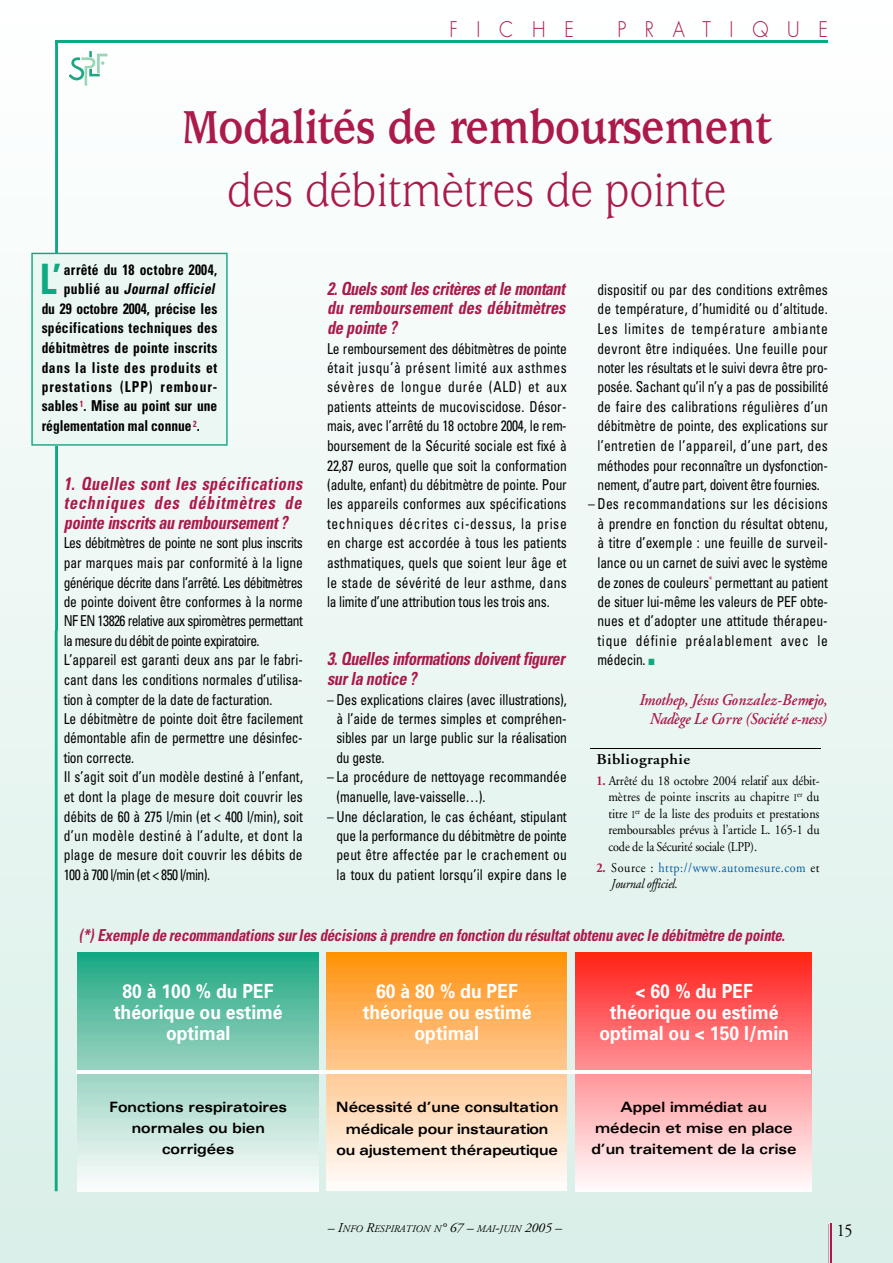
<style>
.page{position:relative;width:893px;height:1263px;background:#fff}
.page>*{position:absolute;margin:0;border:0;box-sizing:border-box;transform-origin:0 0}
.t1{font:700 51px "Usherwood";letter-spacing:-.015em;color:#aa1a4b;scale:.9 1}
.t2{font:51px "Usherwood";letter-spacing:-.015em;color:#aa1a4b;scale:.9 1}
.t3{font:700 condensed 42px "Univers";color:#0da982;scale:.9 1}
.t4{font:300 21px "Futura";letter-spacing:.99em;color:#aa1a4b;scale:.9 1}
.t5{font:700 19.5px/21px "Univers";color:#fff;text-align:center;scale:.9 1}
.t6{font:italic 700 condensed 18px/19.5px "Univers";letter-spacing:-.01em;color:#aa1a4b;text-align:justify;scale:.9 1}
.t7{font:italic 700 condensed 18px/19.8px "Univers";letter-spacing:-.035em;color:#aa1a4b;scale:.9 1}
.t8{font:18px "Adobe Garamond";color:#000;scale:.9 1}
.t9{font:italic 700 condensed 16.5px "Univers";letter-spacing:-.015em;color:#aa1a4b;scale:.9 1}
.t10{font:italic 600 16.5px/19.5px "Adobe Garamond";letter-spacing:-.02em;color:#aa1a4b;text-align:center;scale:.9 1}
.t11{font:condensed 15px/19.5px "Univers";color:#000;text-align:justify;scale:.9 1}
.t12{font:700 condensed 15px "Univers";letter-spacing:.015em;color:#000;scale:.9 1}
.t13{font:700 condensed 15px "Univers";letter-spacing:.035em;color:#000;scale:.9 1}
.t14{font:700 condensed 15px "Univers";letter-spacing:.06em;color:#000;scale:.9 1}
.t15{font:700 condensed 15px "Univers";letter-spacing:.065em;color:#000;scale:.9 1}
.t16{font:italic 700 condensed 15px "Univers";letter-spacing:.035em;color:#000;scale:.9 1}
.t17{font:600 14.85px "Adobe Garamond";letter-spacing:.025em;color:#000;scale:1.11 1}
.t18{font:700 expanded 14.25px/21px "Univers";color:#000;text-align:center;scale:.9 1}
.t19{font:13.5px/16.5px "Adobe Garamond";color:#000;text-align:justify;scale:.9 1}
.t20{font:13.5px/16.5px "Adobe Garamond";letter-spacing:.045em;color:#025da2;scale:.9 1}
.t21{font:italic 10.05px "Adobe Garamond";color:#000}
.s1{font-style:normal}
.s2{color:#0da982}
.s3{font-weight:700;color:#aa1a4b}
.s4{font-size:10.05px}
.s5{color:#000}
.s6{font-style:italic;color:#000}
.s7{font-size:13.5px}
</style>
<div class="page">
<img style="left:0;top:335px;width:892px;height:928px">
<hr style="left:830px;top:1224px;width:1px;height:39px;background:#aa1a4b">
<hr style="left:828px;top:1224px;width:1px;height:39px;background:#d695ad">
<hr style="left:55px;top:40px;width:773px;height:3px;background:#0da982">
<svg style="left:31px;top:43px;width:197px;height:1148px"></svg>
<img style="left:575px;top:953px;width:236px;height:238px">
<img style="left:326px;top:953px;width:240px;height:238px">
<img style="left:77px;top:953px;width:241px;height:238px">
<hr style="left:77px;top:1071px;width:733px;height:3px;background:#fff">
<hr style="left:589px;top:748px;width:231px;height:1px;background:#000">
<h3 class="t4" style="left:449px;top:20px;width:140px">FICHE</h3>
<h3 class="t4" style="left:617px;top:20px;width:236px">PRAT I Q U E</h3>
<h1 class="t1" style="left:182px;top:108px;width:656px">Modalités de re m b o u rsement</h1>
<h1 class="t2" style="left:227px;top:171px;width:556px">des débitmètres de pointe</h1>
<h2 class="t3" style="left:40px;top:264px;width:25px">L’</h2>
<p class="t13" style="left:64px;top:264px;width:172px">arrêté du 18 octobre 2004,</p>
<p class="t16" style="left:64px;top:284px;width:169px"><span class="s1">publié au</span> Journal officiel</p>
<p class="t12" style="left:42px;top:303px;width:196px">du 29 octobre 2004, précise les</p>
<p class="t13" style="left:42px;top:323px;width:197px">spécifications techniques des</p>
<p class="t12" style="left:42px;top:342px;width:197px">débitmètres de pointe inscrits</p>
<p class="t14" style="left:42px;top:362px;width:196px">dans la liste des produits et</p>
<p class="t15" style="left:42px;top:381px;width:196px">prestations (LPP) rembour-</p>
<p class="t12" style="left:42px;top:401px;width:196px">s a b le s <sup>1</sup>. Mise au point sur une</p>
<p class="t12" style="left:42px;top:420px;width:177px">réglementation mal connue <sup>2</sup>.</p>
<p class="t6" style="left:64px;top:476px;width:266px">1. Quelles sont les spécifications techniques des débitmètres de pointe inscrits au remboursement ?</p>
<p class="t11" style="left:64px;top:535px;width:267px;text-align:left">Les débitmètres de pointe ne sont plus inscrits par marques mais par conformité à la lig n e générique décrite dans l’arrêté. Les débitmètres de pointe doivent être conformes à la n o rm e N F EN 13826 relative aux spiromètres permettant la mesure du débit de pointe expiratoire.<br>L’appareil est garanti deux ans par le fabri&shy;cant dans les conditions normales d’utilisa&shy;tion à compter de la date de facturation.<br>Le débitmètre de pointe doit être facilement démontable afin de permettre une désinfec&shy;tion correcte.<br>Il s’agit soit d’un modèle destiné à l’enfant, e t dont la plage de mesure doit couvrir les d é b its de 60 à 275 l/min (et &lt; 4 0 0 l/min), soit d ’u n modèle destiné à l’adulte, et dont la p la g e d e mesure doit couvrir les débits de 1 0 0 à 7 0 0 l/min (et &lt; 850 l/m in ).</p>
<p class="t6" style="left:327px;top:280px;width:266px">2. Quels sont les critères et le montant du remboursement des débitmètres de pointe ?</p>
<p class="t11" style="left:327px;top:340px;width:268px">Le remboursement des débitmètres de pointe était jusqu’à présent limité aux asthmes sévères de longue durée (ALD) et aux patients atteints de mucoviscidose. Désor&shy;mais, avec l’arrêté du 18 octobre 2004, le rem&shy;boursement de la Sécurité sociale est fixé à 2 2 ,8 7 euros, quelle que soit la conformation (adulte, enfant) du débitmètre de pointe. Pour le s appareils conformes aux spécifications techniques décrites ci-dessus, la prise e n charge est accordée à tous les patients asthmatiques, quels que soient leur âge et le stade de sévérité de leur asthme, dans la limite d’une attribution tous les trois ans.</p>
<p class="t7" style="left:327px;top:651px;width:265px">3. Quelles informations doivent figurer sur la notice ?</p>
<p class="t11" style="left:336px;top:691px;width:257px;text-indent:-9px">– Des explications claires (avec illustrations), à l’aide de termes simples et compréhen&shy;sibles par un large public sur la réalisation du geste.</p>
<p class="t11" style="left:336px;top:768px;width:257px;text-indent:-9px">– La procédure de nettoyage recommandée (manuelle, lave-vaisselle…).</p>
<p class="t11" style="left:336px;top:808px;width:258px;text-indent:-9px">– Une déclaration, le cas échéant, stipulant que la performance du débitmètre de pointe peut être affectée par le crachement ou la toux du patient lorsqu’il expire dans le</p>
<p class="t11" style="left:597px;top:281px;width:258px">dispositif ou par des conditions extrêmes d e température, d’humidité ou d’altitude.<br>L e s limites de température ambiante devront être indiquées. Une feuille pour noter les résultats et le suivi devra être pro&shy;posée. Sachant qu’il n’y a pas de possibilité de faire des calibrations régulières d’un débitmètre de pointe, des explications sur l’entretien de l’appareil, d’une part, des méthodes pour reconnaître un dysfonction&shy;nement, d’autre part, doivent être fournies.</p>
<p class="t11" style="left:597px;top:496px;width:257px;text-indent:-9px">– Des recommandations sur les décisions à prendre en fonction du résultat obtenu, à titre d’exemple : une feuille de surveil&shy;lance ou un carnet de suivi avec le système de zones de couleurs<sup>*</sup> permettant au patient de situer lui-même les valeurs de PEF obte&shy;nues et d’adopter une attitude thérapeu&shy;tique définie préalablement avec le médecin. <span class="s2">■</span></p>
<p class="t10" style="left:639px;top:691px;width:211px">Imothep, Jésus Go n z a le z -B e rmejo,<br>Nadège Le Co r re (Société e-ness)</p>
<p class="t17" style="left:596px;top:754px;width:86px">Bib lio g r a p h ie</p>
<p class="t19" style="left:608px;top:774px;width:236px;text-indent:-12px"><span class="s3">1 .</span> Arrêté du 18 octobre 2004 relatif aux débit&shy;mètres de pointe inscrits au chapitre <span class="s4">I</span><sup>e</sup> <sup>r</sup> d u titre <span class="s4">I</span><sup>e</sup> <sup>r</sup> de la liste des produits et prestations remboursables prévus à l’article L. 165-1 du code de la Sécurité sociale (LPP).</p>
<p class="t20" style="left:611px;top:860px;width:233px;text-indent:-15px"><span class="s3">2 .</span> <span class="s5">Source :</span> h t t p :/ / w w w .a u t o m e s u r e .c o m <span class="s5">e t<br></span><span class="s6">Journal officiel.</span></p>
<p class="t9" style="left:79px;top:929px;width:786px">(*) Exemple de recommandations sur les décisions à prendre en fonction du résultat obtenu avec le débitmètre de pointe.</p>
<h3 class="t5" style="left:114px;top:982px;width:189px">80 à 100 % du PEF théorique ou estimé optimal</h3>
<h3 class="t5" style="left:363px;top:982px;width:189px">60 à 80 % du PEF théorique ou estimé optimal</h3>
<h3 class="t5" style="left:599px;top:982px;width:212px">&lt; 60 % du PEF théorique ou estimé optimal ou &lt; 150 l/min</h3>
<p class="t18" style="left:109px;top:1097px;width:199px">Fonctions respiratoires normales ou bien corrigées</p>
<p class="t18" style="left:336px;top:1098px;width:249px">Nécessité d’une consultation médicale pour instauration ou ajustement thérapeutique</p>
<p class="t18" style="left:591px;top:1098px;width:229px">Appel immédiat au médecin et mise en place d’un traitement de la crise</p>
<p class="t21" style="left:328px;top:1225px;width:236px"><span class="s7">– I</span>NFO <span class="s7">R</span>ESPIRATION N<span class="s7">° 67 –</span> MAI<span class="s7">-</span>JUIN <span class="s7">2005 –</span></p>
<p class="t8" style="left:836px;top:1223px;width:19px">1 5</p>
</div>
